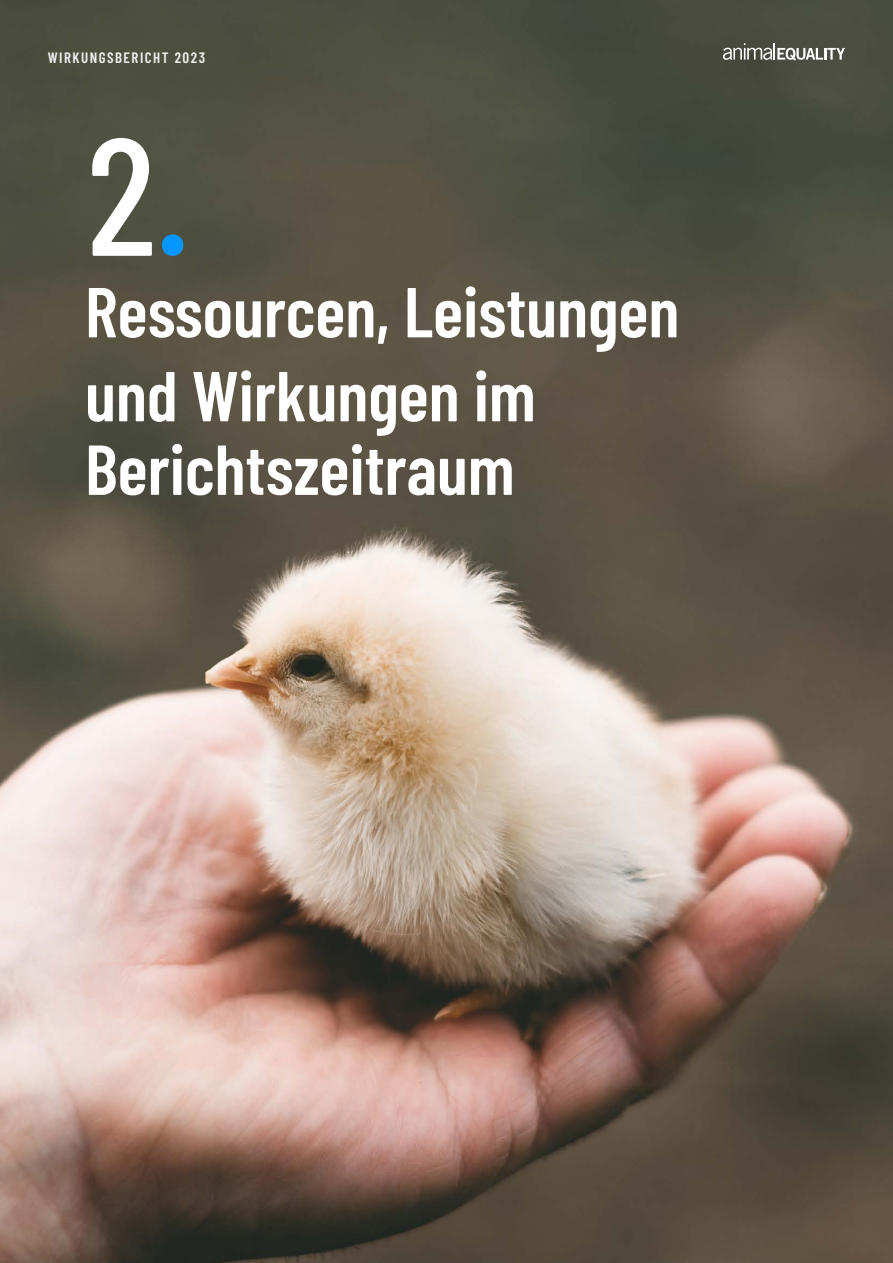
<style>
.page{position:relative;width:893px;height:1263px;background:#fff}
.page>*{position:absolute;margin:0;border:0;box-sizing:border-box;transform-origin:0 0}
.t1{font:500 166.5px "Barlow Condensed";color:#fff}
.t2{font:600 70.5px/84px "Barlow Condensed";color:#fff}
.t3{font:600 15px "Barlow Condensed";letter-spacing:.1em;color:#efefee}
.s1{color:#0597ff}
</style>
<div class="page">
<img style="left:0;top:0;width:893px;height:1263px">
<svg style="left:723px;top:43px;width:122px;height:17px"></svg>
<p class="t3" style="left:48px;top:47px;width:159px">WIRKUNGSBERICHT 2023</p>
<h1 class="t1" style="left:87px;top:77px;width:104px">2<span class="s1">.</span></h1>
<p class="t2" style="left:85px;top:265px;width:596px">Ressourcen, Leistungen und Wirkungen im</p>
<p class="t2" style="left:85px;top:423px;width:431px">Berichtszeitraum</p>
</div>
